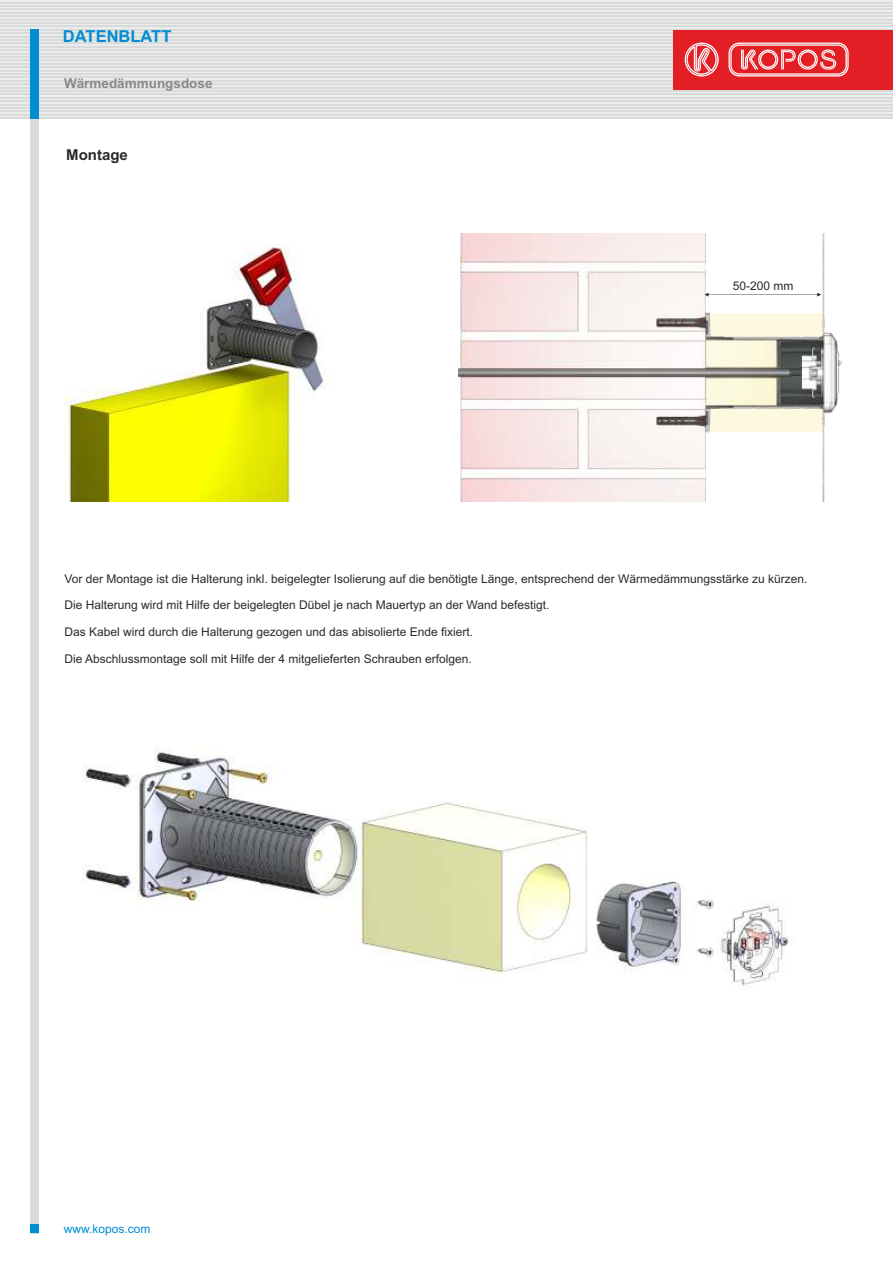
<style>
.page{position:relative;width:893px;height:1263px;background:#fff}
.page>*{position:absolute;margin:0;border:0;box-sizing:border-box;transform-origin:0 0}
.t1{font:700 16.5px "Arial";color:#008dd2}
.t2{font:700 15px "Arial";color:#2b2a29}
.t3{font:700 13.5px "Arial";color:#898989}
.t4{font:12px "Arial";color:#2b2a29}
.t5{font:12px "Arial";color:#008dd2}
</style>
<div class="page">
<img style="left:82px;top:748px;width:707px;height:238px">
<img style="left:64px;top:244px;width:262px;height:257px">
<img style="left:458px;top:234px;width:384px;height:267px">
<svg style="left:705px;top:293px;width:116px;height:4px"></svg>
<svg style="left:710px;top:313px;width:112px;height:24px;background:#fbf8e0"></svg>
<div style="left:710px;top:409px;width:112px;height:23px;background:#fdf9e1"></div>
<svg style="left:0;top:0;width:893px;height:117px;background:#e6e6e7"></svg>
<hr style="left:0;top:2px;width:893px;height:1px;background:#d9dada">
<hr style="left:0;top:5px;width:893px;height:2px;background:#d9dada">
<hr style="left:0;top:9px;width:893px;height:1px;background:#d9dada">
<hr style="left:0;top:12px;width:893px;height:2px;background:#d9dada">
<hr style="left:0;top:15px;width:893px;height:2px;background:#d9dada">
<hr style="left:0;top:19px;width:893px;height:1px;background:#d9dada">
<hr style="left:0;top:22px;width:893px;height:2px;background:#d9dada">
<hr style="left:0;top:26px;width:893px;height:1px;background:#d9dada">
<hr style="left:0;top:29px;width:893px;height:2px;background:#d9dada">
<hr style="left:0;top:32px;width:893px;height:2px;background:#d9dada">
<hr style="left:0;top:36px;width:893px;height:1px;background:#d9dada">
<hr style="left:0;top:39px;width:893px;height:2px;background:#d9dada">
<hr style="left:0;top:43px;width:893px;height:1px;background:#d9dada">
<hr style="left:0;top:46px;width:893px;height:2px;background:#d9dada">
<hr style="left:0;top:49px;width:893px;height:2px;background:#d9dada">
<hr style="left:0;top:53px;width:893px;height:1px;background:#d9dada">
<hr style="left:0;top:56px;width:893px;height:2px;background:#d9dada">
<hr style="left:0;top:60px;width:893px;height:1px;background:#d9dada">
<hr style="left:0;top:63px;width:893px;height:2px;background:#d9dada">
<hr style="left:0;top:66px;width:893px;height:2px;background:#d9dada">
<hr style="left:0;top:70px;width:893px;height:1px;background:#d9dada">
<hr style="left:0;top:73px;width:893px;height:2px;background:#d9dada">
<hr style="left:0;top:77px;width:893px;height:1px;background:#d9dada">
<hr style="left:0;top:80px;width:893px;height:2px;background:#d9dada">
<hr style="left:0;top:83px;width:893px;height:2px;background:#d9dada">
<hr style="left:0;top:87px;width:893px;height:1px;background:#d9dada">
<hr style="left:0;top:90px;width:893px;height:2px;background:#d9dada">
<hr style="left:0;top:94px;width:893px;height:1px;background:#d9dada">
<hr style="left:0;top:97px;width:893px;height:2px;background:#d9dada">
<hr style="left:0;top:100px;width:893px;height:2px;background:#d9dada">
<hr style="left:0;top:104px;width:893px;height:1px;background:#d9dada">
<hr style="left:0;top:107px;width:893px;height:2px;background:#d9dada">
<hr style="left:0;top:111px;width:893px;height:1px;background:#d9dada">
<hr style="left:0;top:114px;width:893px;height:2px;background:#d9dada">
<hr style="left:0;top:117px;width:893px;height:2px;background:#d9dada">
<div style="left:30px;top:30px;width:8px;height:89px;background:#008dd2"></div>
<div style="left:30px;top:119px;width:8px;height:1114px;background:#d9dada"></div>
<div style="left:673px;top:30px;width:220px;height:59px;background:#e31e24"></div>
<svg style="left:728px;top:43px;width:121px;height:34px"></svg>
<svg style="left:684px;top:43px;width:35px;height:34px"></svg>
<div style="left:30px;top:1225px;width:8px;height:8px;background:#008dd2"></div>
<h1 class="t1" style="left:63px;top:30px;width:110px">DATENBLATT</h1>
<p class="t3" style="left:64px;top:78px;width:150px">Wärmedämmungsdose</p>
<p class="t2" style="left:66px;top:149px;width:63px">Montage</p>
<p class="t4" style="left:733px;top:281px;width:62px">50-200 mm</p>
<p class="t4" style="left:64px;top:574px;width:745px">Vor der Montage ist die Halterung inkl. beigelegter Isolierung auf die benötigte Länge, entsprechend der Wärmedämmungsstärke zu kürzen.</p>
<p class="t4" style="left:64px;top:601px;width:487px">Die Halterung wird mit Hilfe der beigelegten Dübel je nach Mauertyp an der Wand befestigt.</p>
<p class="t4" style="left:64px;top:627px;width:410px">Das Kabel wird durch die Halterung gezogen und das abisolierte Ende fixiert.</p>
<p class="t4" style="left:64px;top:654px;width:409px">Die Abschlussmontage soll mit Hilfe der 4 mitgelieferten Schrauben erfolgen.</p>
<p class="t5" style="left:64px;top:1224px;width:88px">www.kopos.com</p>
</div>
